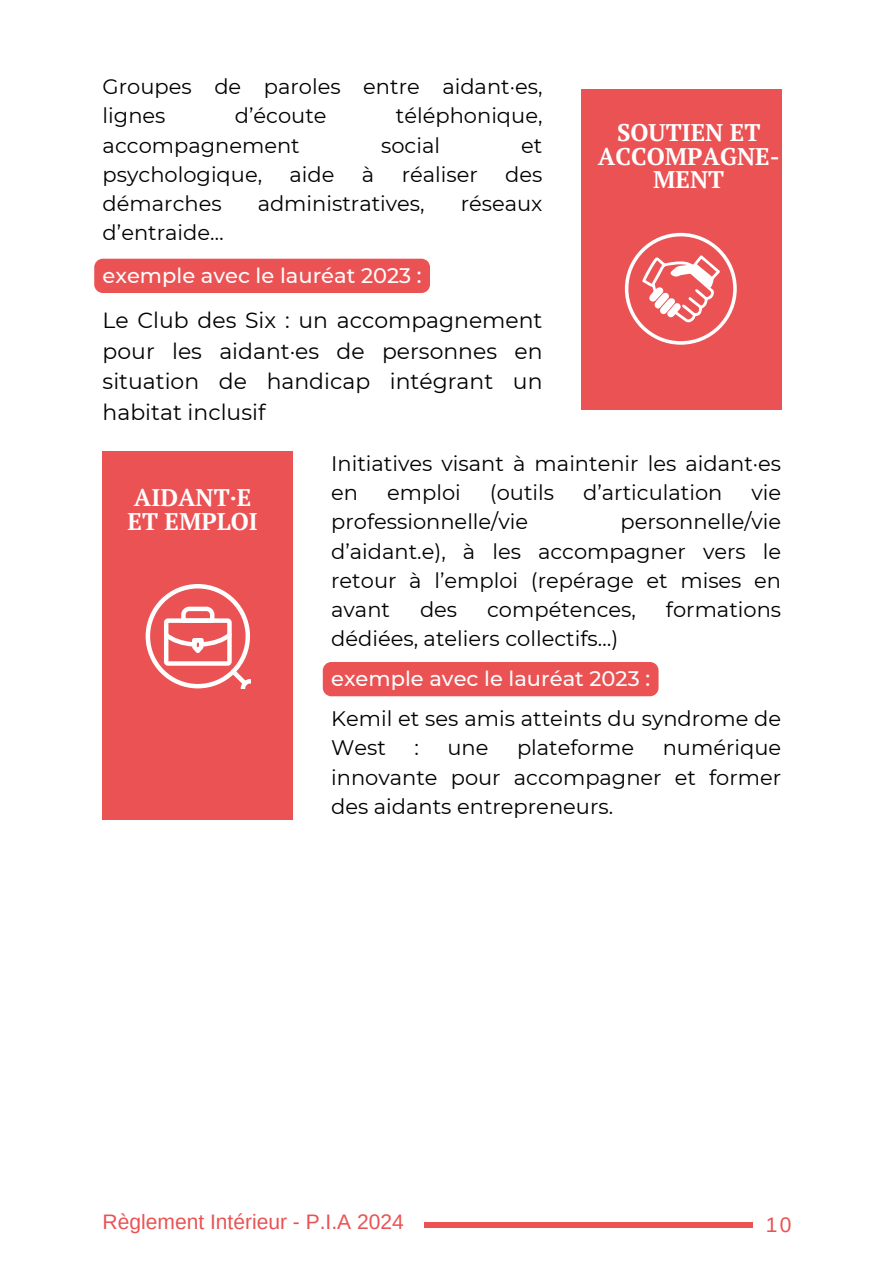
<style>
.page{position:relative;width:894px;height:1264px;background:#fff}
.page>*{position:absolute;margin:0;border:0;box-sizing:border-box;transform-origin:0 0}
.t1{font:700 24px/23.7px "PT Serif";color:#fffefe;text-align:center}
.t2{font:21.9px/30.3px "Montserrat";color:#000;text-align:justify}
.t3{font:21px/29.2px "Montserrat";color:#000}
.t4{font:500 21px "Montserrat";color:#fcfcfc}
.t5{font:21px "Arimo";color:#ea5254}
</style>
<div class="page">
<div style="left:424px;top:1222px;width:328px;height:6px;background:#ea5254"></div>
<div style="left:94px;top:259px;width:336px;height:34px;background:#ea5254"></div>
<div style="left:581px;top:89px;width:200px;height:321px;background:#ea5254"></div>
<div style="left:103px;top:451px;width:190px;height:368px;background:#ea5254"></div>
<div style="left:323px;top:662px;width:335px;height:34px;background:#ea5254"></div>
<svg style="left:145px;top:584px;width:105px;height:104px"></svg>
<svg style="left:624px;top:233px;width:112px;height:111px"></svg>
<p class="t3" style="left:103px;top:72px;width:441px">Groupes de paroles entre aidant·es, lignes</p>
<p class="t3" style="left:235px;top:101px;width:93px">d’écoute</p>
<p class="t3" style="left:396px;top:101px;width:148px">téléphonique,</p>
<p class="t3" style="left:103px;top:130px;width:199px">accompagnement</p>
<p class="t3" style="left:381px;top:130px;width:60px">social</p>
<p class="t3" style="left:521px;top:130px;width:23px">et</p>
<p class="t3" style="left:103px;top:160px;width:161px">psychologique,</p>
<p class="t3" style="left:289px;top:160px;width:46px">aide</p>
<p class="t3" style="left:362px;top:160px;width:14px">à</p>
<p class="t3" style="left:401px;top:160px;width:78px">réaliser</p>
<p class="t3" style="left:505px;top:160px;width:39px">des</p>
<p class="t3" style="left:103px;top:189px;width:120px">démarches</p>
<p class="t3" style="left:257px;top:189px;width:168px">administratives,</p>
<p class="t3" style="left:460px;top:189px;width:83px">réseaux</p>
<p class="t3" style="left:103px;top:218px;width:123px">d’entraide…</p>
<p class="t4" style="left:103px;top:263px;width:320px">exemple avec le lauréat 2023 :</p>
<p class="t2" style="left:103px;top:305px;width:441px">Le Club des Six : un accompagnement pour les aidant·es de personnes en situation de handicap intégrant un habitat inclusif</p>
<p class="t1" style="left:597px;top:120px;width:183px">SOUTIEN ET<br>ACCOMPAGNE-<br>MENT</p>
<p class="t1" style="left:127px;top:485px;width:132px;text-align:left">AIDANT·E<br>ET EMPLOI</p>
<p class="t3" style="left:331px;top:448px;width:451px">Initiatives visant à maintenir les aidant·es en</p>
<p class="t3" style="left:387px;top:478px;width:75px">emploi</p>
<p class="t3" style="left:489px;top:478px;width:66px">(outils</p>
<p class="t3" style="left:583px;top:478px;width:141px">d’articulation</p>
<p class="t3" style="left:751px;top:478px;width:31px">vie</p>
<p class="t3" style="left:331px;top:507px;width:198px">professionnelle/vie</p>
<p class="t3" style="left:331px;top:507px;width:451px;text-align:justify;text-indent:289px">personnelle/vie d’aidant.e), à les accompagner vers le retour à l’emploi (repérage et mises en avant</p>
<p class="t3" style="left:420px;top:595px;width:39px">des</p>
<p class="t3" style="left:487px;top:595px;width:150px">compétences,</p>
<p class="t3" style="left:665px;top:595px;width:117px">formations</p>
<p class="t3" style="left:331px;top:624px;width:288px">dédiées, ateliers collectifs…)</p>
<p class="t4" style="left:331px;top:666px;width:320px">exemple avec le lauréat 2023 :</p>
<p class="t3" style="left:331px;top:704px;width:451px">Kemil et ses amis atteints du syndrome de<br>West</p>
<p class="t3" style="left:414px;top:733px;width:6px">:</p>
<p class="t3" style="left:447px;top:733px;width:43px">une</p>
<p class="t3" style="left:517px;top:733px;width:119px">plateforme</p>
<p class="t3" style="left:331px;top:733px;width:451px;text-align:justify;text-indent:331px">numérique innovante pour accompagner et former des aidants entrepreneurs.</p>
<p class="t5" style="left:103px;top:1210px;width:302px">Règlement Intérieur - P.I.A 2024</p>
<p class="t5" style="left:765px;top:1213px;width:27px">10</p>
</div>
